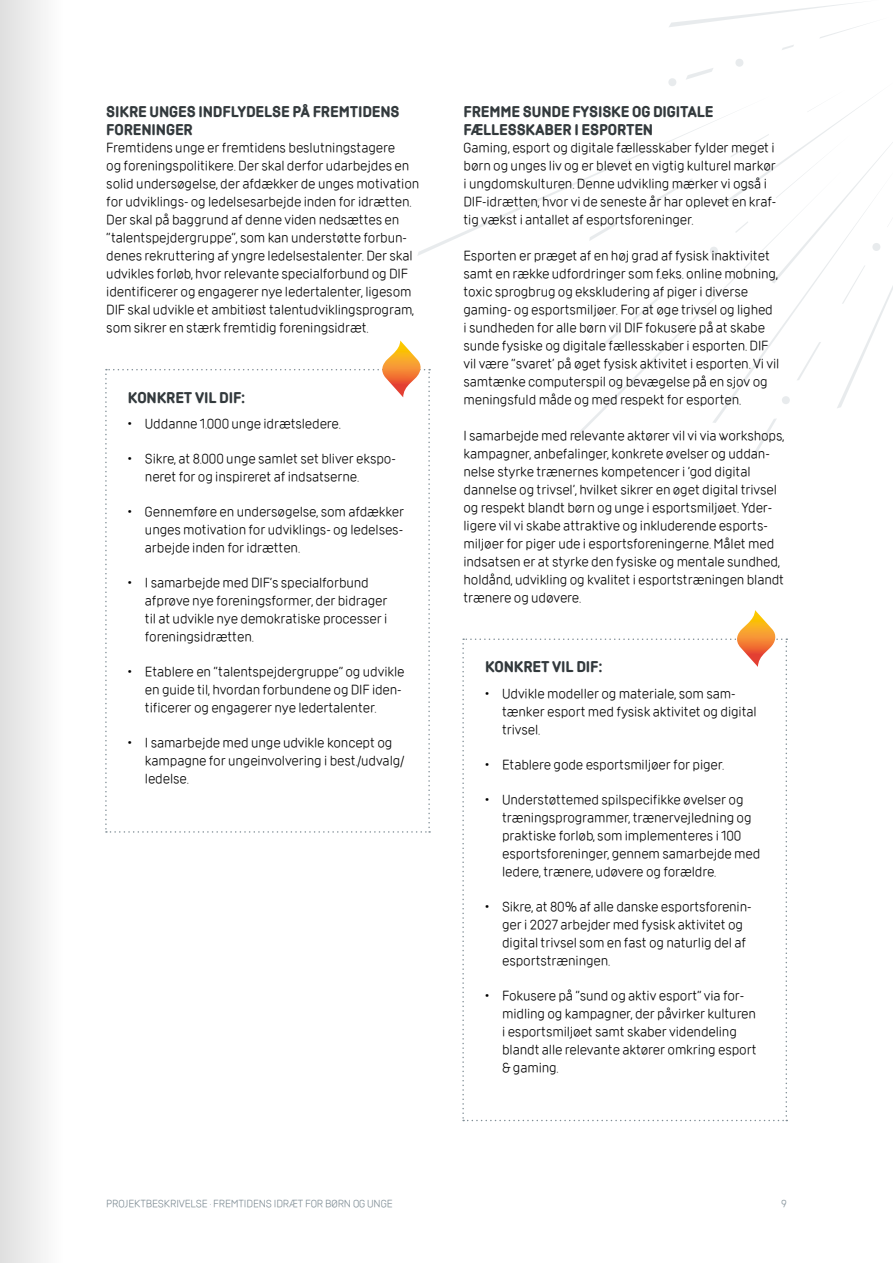
<style>
.page{position:relative;width:893px;height:1263px;background:#fff}
.page>*{position:absolute;margin:0;border:0;box-sizing:border-box;transform-origin:0 0}
.t1{font:13.5px/18px "DIF";letter-spacing:-.01em;color:#000}
.t2{font:700 13.5px/18px "DIF";letter-spacing:-.01em;color:#333a3d}
.t3{font:10.5px "DIF";letter-spacing:-.01em;color:#808e96}
</style>
<div class="page">
<svg style="left:752px;top:419px;width:24px;height:38px"></svg>
<svg style="left:669px;top:2px;width:197px;height:36px"></svg>
<svg style="left:782px;top:45px;width:12px;height:5px"></svg>
<svg style="left:417px;top:157px;width:216px;height:99px"></svg>
<svg style="left:589px;top:222px;width:27px;height:19px"></svg>
<svg style="left:601px;top:330px;width:20px;height:18px"></svg>
<svg style="left:633px;top:59px;width:260px;height:349px"></svg>
<svg style="left:105px;top:340px;width:325px;height:493px"></svg>
<svg style="left:462px;top:610px;width:325px;height:511px"></svg>
<div style="left:0;top:0;width:64px;height:1263px;background:linear-gradient(to right,#dfdfdf,#fefefe)"></div>
<p class="t2" style="left:106px;top:103px;width:295px">SIKRE UNGES INDFLYDELSE PÅ FREMTIDENS<br>FORENINGER</p>
<p class="t1" style="left:106px;top:139px;width:314px">Fremtidens unge er fremtidens beslutningstagere<br>og foreningspolitikere. Der skal derfor udarbejdes en solid undersøgelse, der afdækker de unges motivation for udviklings- og ledelsesarbejde inden for idrætten.<br>Der skal på baggrund af denne viden nedsættes en ”talentspejdergruppe”, som kan understøtte forbun&shy;denes rekruttering af yngre ledelsestalenter. Der skal udvikles forløb, hvor relevante specialforbund og DIF identificerer og engagerer nye ledertalenter, ligesom DIF skal udvikle et ambitiøst talentudviklingsprogram, som sikrer en stærk fremtidig foreningsidræt.</p>
<p class="t2" style="left:128px;top:389px;width:119px">KONKRET VIL DIF:</p>
<p class="t1" style="left:128px;top:415px;width:215px">• Uddanne 1.000 unge idrætsledere.</p>
<p class="t1" style="left:145px;top:450px;width:252px;text-indent:-17px">• Sikre, at 8.000 unge samlet set bliver ekspo&shy;neret for og inspireret af indsatserne.</p>
<p class="t1" style="left:145px;top:503px;width:261px;text-align:justify;text-indent:-17px">• Gennemføre en undersøgelse, som afdækker unges motivation for udviklings- og ledelses&shy;arbejde inden for idrætten.</p>
<p class="t1" style="left:145px;top:574px;width:244px;text-indent:-17px">• I samarbejde med DIF’s specialforbund afprøve nye foreningsformer, der bidrager til at udvikle nye demokratiske processer i foreningsidrætten.</p>
<p class="t1" style="left:145px;top:663px;width:261px;text-indent:-17px">• Etablere en ”talentspejdergruppe” og udvikle en guide til, hvordan forbundene og DIF iden&shy;tificerer og engagerer nye ledertalenter.</p>
<p class="t1" style="left:145px;top:734px;width:261px;text-indent:-17px">• I samarbejde med unge udvikle koncept og kampagne for ungeinvolvering i best./udvalg/ ledelse.</p>
<p class="t2" style="left:463px;top:103px;width:252px">FREMME SUNDE FYSISKE OG DIGITALE<br>FÆLLESSKABER I ESPORTEN</p>
<p class="t1" style="left:463px;top:139px;width:314px">Gaming, esport og digitale fællesskaber fylder meget i børn og unges liv og er blevet en vigtig kulturel markør i ungdomskulturen. Denne udvikling mærker vi også i DIF-idrætten, hvor vi de seneste år har oplevet en kraf&shy;tig vækst i antallet af esportsforeninger.</p>
<p class="t1" style="left:463px;top:247px;width:317px">Esporten er præget af en høj grad af fysisk inaktivitet samt en række udfordringer som f.eks. online mobning, toxic sprogbrug og ekskludering af piger i diverse gaming- og esportsmiljøer. For at øge trivsel og lighed i sundheden for alle børn vil DIF fokusere på at skabe sunde fysiske og digitale fællesskaber i esporten. DIF vil være “svaret’ på øget fysisk aktivitet i esporten. Vi vil samtænke computerspil og bevægelse på en sjov og meningsfuld måde og med respekt for esporten.</p>
<p class="t1" style="left:463px;top:427px;width:322px">I samarbejde med relevante aktører vil vi via workshops, kampagner, anbefalinger, konkrete øvelser og uddan&shy;nelse styrke trænernes kompetencer i ‘god digital dannelse og trivsel’, hvilket sikrer en øget digital trivsel og respekt blandt børn og unge i esportsmiljøet. Yder&shy;ligere vil vi skabe attraktive og inkluderende esports&shy;miljøer for piger ude i esportsforeningerne. Målet med indsatsen er at styrke den fysiske og mentale sundhed, holdånd, udvikling og kvalitet i esportstræningen blandt trænere og udøvere.</p>
<p class="t2" style="left:485px;top:658px;width:119px">KONKRET VIL DIF:</p>
<p class="t1" style="left:502px;top:684px;width:256px;text-indent:-17px">• Udvikle modeller og materiale, som sam&shy;tænker esport med fysisk aktivitet og digital trivsel.</p>
<p class="t1" style="left:485px;top:755px;width:241px">• Etablere gode esportsmiljøer for piger.</p>
<p class="t1" style="left:502px;top:790px;width:260px;text-indent:-17px">• Understøttemed spilspecifikke øvelser og træningsprogrammer, trænervejledning og praktiske forløb, som implementeres i 100 esportsforeninger, gennem samarbejde med ledere, trænere, udøvere og forældre.</p>
<p class="t1" style="left:502px;top:897px;width:251px;text-indent:-17px">• Sikre, at 80% af alle danske esportsforenin&shy;ger i 2027 arbejder med fysisk aktivitet og digital trivsel som en fast og naturlig del af esportstræningen.</p>
<p class="t1" style="left:502px;top:986px;width:256px;text-indent:-17px">• Fokusere på ”sund og aktiv esport” via for&shy;midling og kampagner, der påvirker kulturen i esportsmiljøet samt skaber videndeling blandt alle relevante aktører omkring esport &amp; gaming.</p>
<p class="t3" style="left:106px;top:1197px;width:288px">PROJEKTBESKRIVELSE · FREMTIDENS IDRÆT FOR BØRN OG UNGE</p>
<p class="t3" style="left:781px;top:1197px;width:7px">9</p>
</div>
